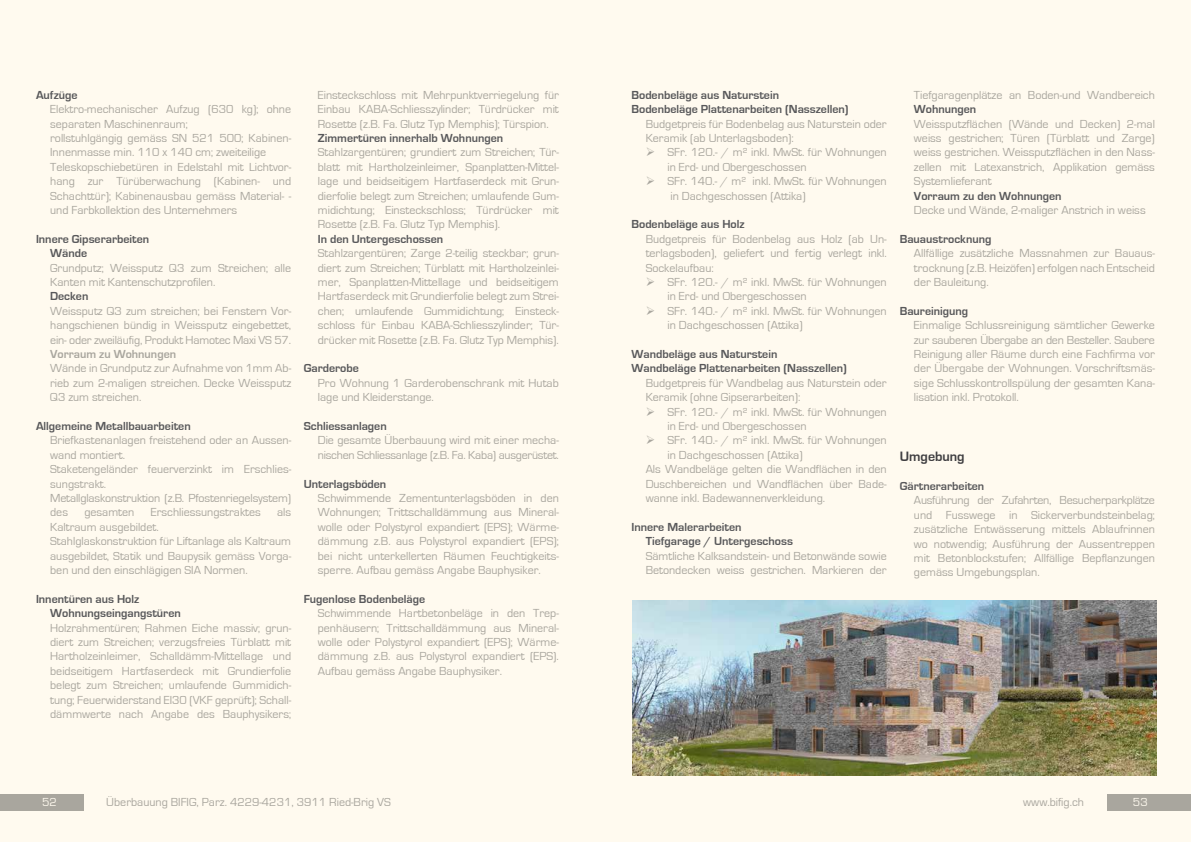
<style>
.page{position:relative;width:1191px;height:842px;background:#fffaef}
.page>*{position:absolute;margin:0;border:0;box-sizing:border-box;transform-origin:0 0}
.t1{font:700 14px "Eurostile";color:#3e3d40}
.t2{font:12px/14.4px "Eurostile";color:#a9a69e;text-align:justify}
.t3{font:700 12px/14.4px "Eurostile";color:#58585a}
.t4{font:12px/14.4px "Eurostile";letter-spacing:-.02em;color:#a9a69e}
.t5{font:700 12px "Eurostile";color:#a9a69e}
.t6{font:12px "Eurostile";color:#fffaef}
</style>
<div class="page">
<div style="left:0;top:794px;width:84px;height:17px;background:#a9a69e"></div>
<div style="left:1107px;top:794px;width:84px;height:17px;background:#a9a69e"></div>
<img style="left:633px;top:600px;width:523px;height:175px">
<p class="t3" style="left:36px;top:88px;width:43px">Aufzüge</p>
<p class="t2" style="left:50px;top:102px;width:242px;text-align:left">Elektro-mechanischer Aufzug (630 kg); ohne separaten Maschinenraum;<br>rollstuhlgängig gemäss SN 521 500; Kabinen-Innenmasse min. 110 x 140 cm; zweiteilige Teleskopschiebetüren in Edelstahl mit Lichtvor&shy;hang zur Türüberwachung (Kabinen- und Schachttür); Kabinenausbau gemäss Material- - und Farbkollektion des Unternehmers</p>
<p class="t3" style="left:50px;top:232px;width:100px;text-indent:-14px">Innere Gipserarbeiten<br>Wände</p>
<p class="t2" style="left:50px;top:261px;width:242px">Grundputz; Weissputz Q3 zum Streichen; alle<br>Kanten mit Kantenschutzprofilen.</p>
<p class="t3" style="left:50px;top:290px;width:40px">Decken</p>
<p class="t2" style="left:50px;top:304px;width:242px">Weissputz Q3 zum streichen; bei Fenstern Vor&shy;hangschienen bündig in Weissputz eingebettet, ein- oder zweiläufig, Produkt Hamotec Maxi VS 57.</p>
<p class="t5" style="left:50px;top:348px;width:127px">Vorraum zu Wohnungen</p>
<p class="t2" style="left:50px;top:362px;width:242px">Wände in Grundputz zur Aufnahme von 1mm Ab&shy;rieb zum 2-maligen streichen. Decke Weissputz Q3 zum streichen.</p>
<p class="t3" style="left:36px;top:419px;width:156px">Allgemeine Metallbauarbeiten</p>
<p class="t2" style="left:50px;top:434px;width:242px;text-align:left">Briefkastenanlagen freistehend oder an Aussen&shy;wand montiert.<br>Staketengeländer feuerverzinkt im Erschlies&shy;sungstrakt.<br>Metallglaskonstruktion (z.B. Pfostenriegelsystem) des</p>
<p class="t2" style="left:84px;top:506px;width:51px">gesamten</p>
<p class="t2" style="left:151px;top:506px;width:112px">Erschliessungstraktes</p>
<p class="t2" style="left:277px;top:506px;width:16px">als</p>
<p class="t2" style="left:50px;top:520px;width:242px;text-align:left">Kaltraum ausgebildet.<br>Stahlglaskonstruktion für Liftanlage als Kaltraum ausgebildet, Statik und Baupysik gemäss Vorga&shy;ben und den einschlägigen SIA Normen.</p>
<p class="t3" style="left:50px;top:592px;width:132px;text-indent:-14px">Innentüren aus Holz<br>Wohnungseingangstüren</p>
<p class="t2" style="left:50px;top:621px;width:242px">Holzrahmentüren; Rahmen Eiche massiv; grun&shy;diert zum Streichen; verzugsfreies Türblatt mit Hartholzeinleimer, Schalldämm-Mittellage und beidseitigem Hartfaserdeck mit Grundierfolie belegt zum Streichen; umlaufende Gummidich&shy;tung; Feuerwiderstand EI30 (VKF geprüft); Schall&shy;dämmwerte nach Angabe des Bauphysikers;</p>
<p class="t2" style="left:318px;top:88px;width:242px">Einsteckschloss mit Mehrpunktverriegelung für Einbau KABA-Schliesszylinder; Türdrücker mit Rosette (z.B. Fa. Glutz Typ Memphis); Türspion.</p>
<p class="t3" style="left:318px;top:131px;width:187px">Zimmertüren innerhalb Wohnungen</p>
<p class="t2" style="left:318px;top:146px;width:242px">Stahlzargentüren; grundiert zum Streichen; Tür&shy;blatt mit Hartholzeinleimer, Spanplatten-Mittel&shy;lage und beidseitigem Hartfaserdeck mit Grun&shy;dierfolie belegt zum Streichen; umlaufende Gum&shy;midichtung; Einsteckschloss; Türdrücker mit Rosette (z.B. Fa. Glutz Typ Memphis).</p>
<p class="t3" style="left:318px;top:232px;width:127px">In den Untergeschossen</p>
<p class="t2" style="left:318px;top:246px;width:242px">Stahlzargentüren; Zarge 2-teilig steckbar; grun&shy;diert zum Streichen; Türblatt mit Hartholzeinlei&shy;mer, Spanplatten-Mittellage und beidseitigem Hartfaserdeck mit Grundierfolie belegt zum Strei&shy;chen; umlaufende Gummidichtung; Einsteck&shy;schloss für Einbau KABA-Schliesszylinder; Tür&shy;drücker mit Rosette (z.B. Fa. Glutz Typ Memphis).</p>
<p class="t3" style="left:304px;top:362px;width:57px">Garderobe</p>
<p class="t2" style="left:318px;top:376px;width:242px">Pro Wohnung 1 Garderobenschrank mit Hutab lage und Kleiderstange.</p>
<p class="t3" style="left:304px;top:419px;width:85px">Schliessanlagen</p>
<p class="t4" style="left:318px;top:434px;width:242px">Die gesamte Überbauung wird mit einer mecha&shy;nischen Schliessanlage (z.B. Fa. Kaba) ausgerüstet.</p>
<p class="t3" style="left:304px;top:477px;width:84px">Unterlagsböden</p>
<p class="t2" style="left:318px;top:491px;width:242px">Schwimmende Zementunterlagsböden in den Wohnungen; Trittschalldämmung aus Mineral&shy;wolle oder Polystyrol expandiert (EPS); Wärme&shy;dämmung z.B. aus Polystyrol expandiert (EPS); bei nicht unterkellerten Räumen Feuchtigkeits&shy;sperre. Aufbau gemäss Angabe Bauphysiker.</p>
<p class="t3" style="left:304px;top:592px;width:123px">Fugenlose Bodenbeläge</p>
<p class="t2" style="left:318px;top:606px;width:242px">Schwimmende Hartbetonbeläge in den Trep&shy;penhäusern; Trittschalldämmung aus Mineral&shy;wolle oder Polystyrol expandiert (EPS); Wärme&shy;dämmung z.B. aus Polystyrol expandiert (EPS).<br>Aufbau gemäss Angabe Bauphysiker.</p>
<p class="t3" style="left:631px;top:88px;width:218px">Bodenbeläge aus Naturstein<br>Bodenbeläge Plattenarbeiten (Nasszellen)</p>
<p class="t2" style="left:645px;top:117px;width:242px">Budgetpreis für Bodenbelag aus Naturstein oder<br>Keramik (ab Unterlagsboden):</p>
<p class="t2" style="left:667px;top:146px;width:221px;text-align:left">SFr. 120.- / m² inkl. MwSt. für Wohnungen in Erd- und Obergeschossen<br>SFr. 140.- / m² inkl. MwSt. für Wohnungen in Dachgeschossen (Attika)</p>
<p class="t3" style="left:631px;top:218px;width:115px">Bodenbeläge aus Holz</p>
<p class="t2" style="left:645px;top:232px;width:242px">Budgetpreis für Bodenbelag aus Holz (ab Un&shy;terlagsboden), geliefert und fertig verlegt inkl.<br>Sockelaufbau:</p>
<p class="t2" style="left:667px;top:275px;width:221px;text-align:left">SFr. 120.- / m² inkl. MwSt. für Wohnungen in Erd- und Obergeschossen<br>SFr. 140.- / m² inkl. MwSt. für Wohnungen in Dachgeschossen (Attika)</p>
<p class="t3" style="left:631px;top:347px;width:217px">Wandbeläge aus Naturstein<br>Wandbeläge Plattenarbeiten (Nasszellen)</p>
<p class="t2" style="left:645px;top:376px;width:242px">Budgetpreis für Wandbelag aus Naturstein oder<br>Keramik (ohne Gipserarbeiten):</p>
<p class="t2" style="left:667px;top:405px;width:221px">SFr. 120.- / m² inkl. MwSt. für Wohnungen</p>
<p class="t2" style="left:667px;top:419px;width:140px">in Erd- und Obergeschossen</p>
<p class="t2" style="left:667px;top:434px;width:221px">SFr. 140.- / m² inkl. MwSt. für Wohnungen</p>
<p class="t2" style="left:667px;top:448px;width:137px">in Dachgeschossen (Attika)</p>
<p class="t2" style="left:645px;top:462px;width:242px">Als Wandbeläge gelten die Wandflächen in den</p>
<p class="t2" style="left:645px;top:477px;width:242px">Duschbereichen und Wandflächen über Bade-</p>
<p class="t2" style="left:645px;top:491px;width:181px">wanne inkl. Badewannenverkleidung.</p>
<p class="t3" style="left:645px;top:520px;width:149px;text-indent:-14px">Innere Malerarbeiten<br>Tiefgarage / Untergeschoss</p>
<p class="t2" style="left:645px;top:549px;width:242px">Sämtliche Kalksandstein- und Betonwände sowie<br>Betondecken weiss gestrichen. Markieren der</p>
<p class="t2" style="left:914px;top:88px;width:242px">Tiefgaragenplätze an Boden-und Wandbereich</p>
<p class="t3" style="left:914px;top:102px;width:64px">Wohnungen</p>
<p class="t2" style="left:914px;top:117px;width:242px">Weissputzflächen (Wände und Decken) 2-mal weiss gestrichen; Türen (Türblatt und Zarge) weiss gestrichen. Weissputzflächen in den Nass&shy;zellen mit Latexanstrich, Applikation gemäss Systemlieferant</p>
<p class="t3" style="left:914px;top:189px;width:149px">Vorraum zu den Wohnungen</p>
<p class="t2" style="left:914px;top:203px;width:233px">Decke und Wände, 2-maliger Anstrich in weiss</p>
<p class="t3" style="left:899px;top:232px;width:93px">Bauaustrocknung</p>
<p class="t2" style="left:914px;top:246px;width:242px">Allfällige zusätzliche Massnahmen zur Bauaus&shy;trocknung (z.B. Heizöfen) erfolgen nach Entscheid der Bauleitung.</p>
<p class="t3" style="left:899px;top:304px;width:70px">Baureinigung</p>
<p class="t2" style="left:914px;top:318px;width:242px">Einmalige Schlussreinigung sämtlicher Gewerke zur sauberen Übergabe an den Besteller. Saubere Reinigung aller Räume durch eine Fachfirma vor der Übergabe der Wohnungen. Vorschriftsmäs&shy;sige Schlusskontrollspülung der gesamten Kana&shy;lisation inkl. Protokoll.</p>
<p class="t1" style="left:899px;top:450px;width:66px">Umgebung</p>
<p class="t3" style="left:899px;top:479px;width:86px">Gärtnerarbeiten</p>
<p class="t2" style="left:914px;top:494px;width:242px">Ausführung der Zufahrten, Besucherparkplätze und Fusswege in Sickerverbundsteinbelag; zusätzliche Entwässerung mittels Ablaufrinnen wo notwendig; Ausführung der Aussentreppen mit Betonblockstufen; Allfällige Bepflanzungen gemäss Umgebungsplan.</p>
<p class="t2" style="left:106px;top:795px;width:286px">Überbauung BIFIG, Parz. 4229-4231, 3911 Ried-Brig VS</p>
<p class="t2" style="left:1023px;top:795px;width:62px">www.bifig.ch</p>
<p class="t6" style="left:42px;top:797px;width:16px">52</p>
<p class="t6" style="left:1133px;top:797px;width:16px">53</p>
</div>
